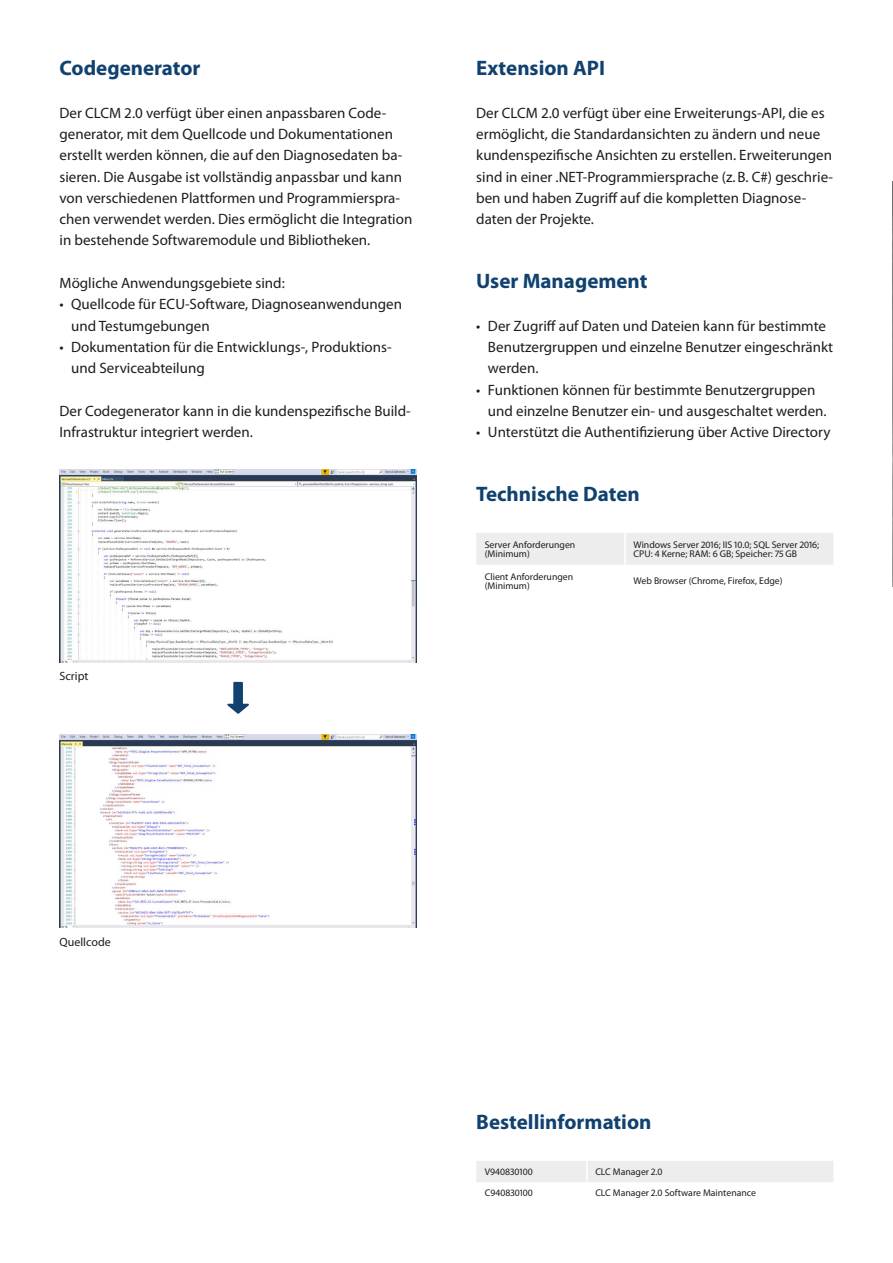
<style>
.page{position:relative;width:893px;height:1263px;background:#fff}
.page>*{position:absolute;margin:0;border:0;box-sizing:border-box;transform-origin:0 0}
.t1{font:700 21px "Myriad Pro";color:#10416f}
.t2{font:15px/21.3px "Myriad Pro";color:#1d1d1b}
.t3{font:12px "Myriad Pro";color:#1d1d1b}
.t4{font:9.75px/9.8px "Myriad Pro";color:#1d1d1b}
</style>
<div class="page">
<img style="left:892px;top:182px;width:1px;height:404px">
<div style="left:476px;top:533px;width:357px;height:32px;background:#ededed"></div>
<hr style="left:624px;top:533px;width:2px;height:32px;background:#fff">
<img style="left:60px;top:469px;width:357px;height:193px">
<img style="left:60px;top:734px;width:357px;height:194px">
<svg style="left:227px;top:682px;width:22px;height:32px"></svg>
<div style="left:476px;top:1161px;width:357px;height:21px;background:#ededed"></div>
<hr style="left:586px;top:1161px;width:2px;height:21px;background:#fff">
<h1 class="t1" style="left:60px;top:54px;width:143px">Codegenerator</h1>
<p class="t2" style="left:60px;top:102px;width:354px">Der CLCM 2.0 verfügt über einen anpassbaren Code&shy;generator, mit dem Quellcode und Dokumentationen erstellt werden können, die auf den Diagnosedaten ba&shy;sieren. Die Ausgabe ist vollständig anpassbar und kann von verschiedenen Plattformen und Programmierspra&shy;chen verwendet werden. Dies ermöglicht die Integration in bestehende Softwaremodule und Bibliotheken.</p>
<p class="t2" style="left:60px;top:272px;width:227px">Mögliche Anwendungsgebiete sind:</p>
<p class="t2" style="left:71px;top:293px;width:332px;text-indent:-12px">• Quellcode für ECU-Software, Diagnoseanwendungen und Testumgebungen</p>
<p class="t2" style="left:71px;top:336px;width:322px;text-indent:-12px">• Dokumentation für die Entwicklungs-, Produktions&shy;und Serviceabteilung</p>
<p class="t2" style="left:60px;top:400px;width:353px">Der Codegenerator kann in die kundenspezifische Build-<br>Infrastruktur integriert werden.</p>
<p class="t3" style="left:60px;top:669px;width:30px">Script</p>
<h1 class="t1" style="left:476px;top:54px;width:130px">Extension API</h1>
<p class="t2" style="left:476px;top:102px;width:358px">Der CLCM 2.0 verfügt über eine Erweiterungs-API, die es ermöglicht, die Standardansichten zu ändern und neue kundenspezifische Ansichten zu erstellen. Erweiterungen sind in einer .NET-Programmiersprache (z.B. C#) geschrie&shy;ben und haben Zugriff auf die kompletten Diagnose&shy;daten der Projekte.</p>
<h1 class="t1" style="left:476px;top:267px;width:173px">User Management</h1>
<p class="t2" style="left:488px;top:315px;width:347px;text-indent:-12px">• Der Zugriff auf Daten und Dateien kann für bestimmte<br>Benutzergruppen und einzelne Benutzer eingeschränkt werden.</p>
<p class="t2" style="left:488px;top:379px;width:340px;text-indent:-12px">• Funktionen können für bestimmte Benutzergruppen und einzelne Benutzer ein- und ausgeschaltet werden.</p>
<p class="t2" style="left:476px;top:421px;width:356px">• Unterstützt die Authentifizierung über Active Directory</p>
<h1 class="t1" style="left:476px;top:480px;width:165px">Technische Daten</h1>
<p class="t4" style="left:485px;top:539px;width:92px">Server Anforderungen (Minimum)</p>
<p class="t4" style="left:634px;top:539px;width:187px">Windows Server 2016; IIS 10.0; SQL Server 2016;<br>CPU: 4 Kerne; RAM: 6 GB; Speicher: 75 GB</p>
<p class="t4" style="left:485px;top:571px;width:90px">Client Anforderungen (Minimum)</p>
<p class="t4" style="left:634px;top:576px;width:150px">Web Browser (Chrome, Firefox, Edge)</p>
<p class="t3" style="left:60px;top:935px;width:53px">Quellcode</p>
<h1 class="t1" style="left:476px;top:1108px;width:177px">Bestellinformation</h1>
<p class="t4" style="left:485px;top:1167px;width:49px">V940830100</p>
<p class="t4" style="left:595px;top:1167px;width:69px">CLC Manager 2.0</p>
<p class="t4" style="left:485px;top:1188px;width:50px">C940830100</p>
<p class="t4" style="left:595px;top:1188px;width:162px">CLC Manager 2.0 Software Maintenance</p>
</div>
